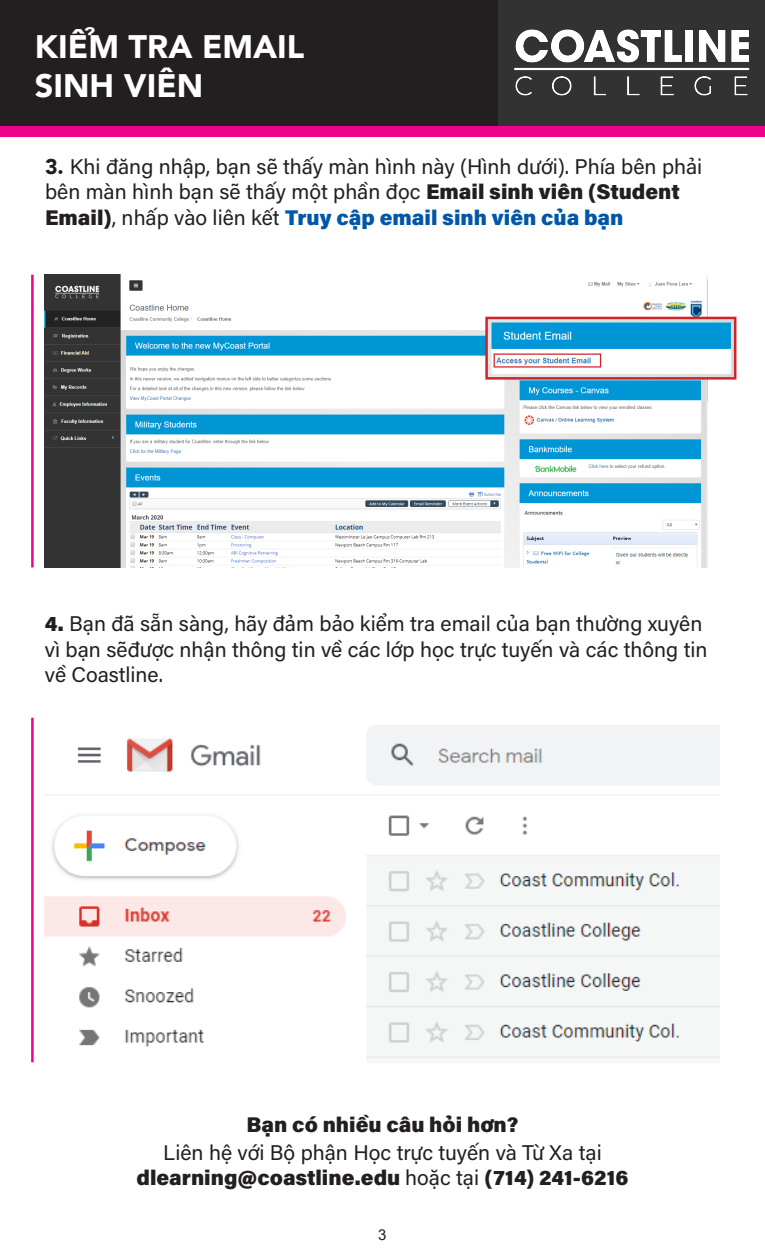
<style>
.page{position:relative;width:765px;height:1260px;background:#fff}
.page>*{position:absolute;margin:0;border:0;box-sizing:border-box;transform-origin:0 0}
.t1{font:900 32.5px/39px "Avenir";color:#fff}
.t2{font:21.25px/25.5px "Acumin Pro";color:#231f20}
.t3{font:900 21.25px "Acumin Pro";color:#231f20}
.t4{font:15px "Arial";color:#231f20}
.s1{font-family:"Avenir";font-weight:900}
.s2{font-weight:900}
.s3{font-weight:900;color:#0156a8}
.s4{font-weight:400}
</style>
<div class="page">
<div style="left:1px;top:0;width:764px;height:128px;background:#231f20"></div>
<div style="left:499px;top:0;width:266px;height:128px;background:#333233"></div>
<div style="left:1px;top:127px;width:764px;height:10px;background:#ed028c"></div>
<img style="left:498px;top:20px;width:252px;height:85px">
<img style="left:45px;top:275px;width:662px;height:292px">
<img style="left:488px;top:320px;width:245px;height:57px">
<div style="left:485px;top:317px;width:251px;height:63px;border:2px solid #d1232a"></div>
<div style="left:494px;top:354px;width:107px;height:14px;border:1px solid #d1232a"></div>
<hr style="left:31px;top:275px;width:3px;height:292px;background:#ed028c">
<hr style="left:31px;top:718px;width:3px;height:344px;background:#ed028c">
<img style="left:45px;top:725px;width:675px;height:333px">
<h1 class="t1" style="left:35px;top:26px;width:271px">KIỂM TRA EMAIL<br>SINH VIÊN</h1>
<p class="t2" style="left:45px;top:153px;width:659px"><span class="s1">3.</span> Khi đăng nhập, bạn sẽ thấy màn hình này (Hình dưới). Phía bên phải bên màn hình bạn sẽ thấy một phần đọc <span class="s2">Email sinh viên (Student<br>Email)</span>, nhấp vào liên kết <span class="s3">Truy cập email sinh viên của bạn</span></p>
<p class="t2" style="left:45px;top:610px;width:664px"><span class="s2">4.</span> Bạn đã sẵn sàng, hãy đảm bảo kiểm tra email của bạn thường xuyên vì bạn sẽđược nhận thông tin về các lớp học trực tuyến và các thông tin về Coastline.</p>
<p class="t2" style="left:163px;top:1110px;width:440px;line-height:27.5px;text-align:center"><span class="s2">Bạn có nhiều câu hỏi hơn?<br></span>Liên hệ với Bộ phận Học trực tuyến và Từ Xa tại</p>
<p class="t3" style="left:137px;top:1163px;width:493px">dlearning@coastline.edu <span class="s4">hoặc tại</span> (714) 241-6216</p>
<p class="t4" style="left:378px;top:1224px;width:10px">3</p>
</div>
